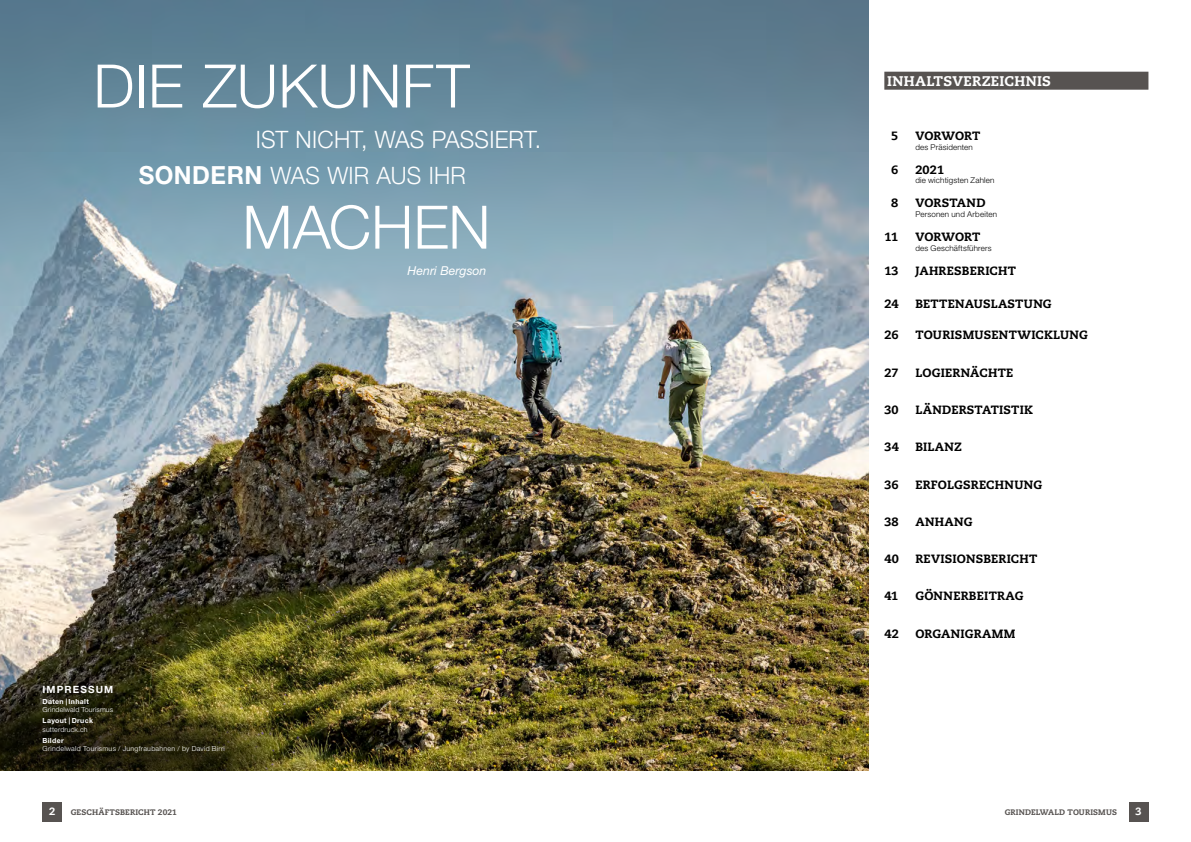
<style>
.page{position:relative;width:1191px;height:842px;background:#fff}
.page>*{position:absolute;margin:0;border:0;box-sizing:border-box;transform-origin:0 0}
.t1{font:300 60px "Helvetica Neue LT Std";letter-spacing:.005em;color:#fff}
.t2{font:300 24px/36.4px "Helvetica Neue LT Std";letter-spacing:.01em;color:#fff;scale:.96 1}
.t3{font:800 14px "Caecilia LT Std";letter-spacing:.02em;color:#fff}
.t4{font:italic 12.3px "Helvetica Neue LT Std";color:#fff}
.t5{font:800 12px "Caecilia LT Std";letter-spacing:.02em;color:#000}
.t6{font:800 10.5px "Caecilia LT Std";color:#fff}
.t7{font:700 10px "Helvetica Neue LT Std";letter-spacing:.115em;color:#fff}
.t8{font:300 8px "Helvetica Neue LT Std";letter-spacing:.02em;color:#000}
.t9{font:800 8px "Caecilia LT Std";letter-spacing:.015em;color:#575351}
.t10{font:300 7px "Helvetica Neue LT Std";letter-spacing:.035em;color:#fff}
.t11{font:700 7px "Helvetica Neue LT Std";letter-spacing:.045em;color:#fff}
.s1{font-weight:700;font-size:25px}
</style>
<div class="page">
<div style="left:1128px;top:802px;width:20px;height:20px;background:#575351"></div>
<img style="left:0;top:0;width:868px;height:771px">
<svg style="left:0;top:702px;width:239px;height:12px"></svg>
<svg style="left:0;top:714px;width:286px;height:57px;background:#373312"></svg>
<div style="left:43px;top:802px;width:19px;height:20px;background:#575351"></div>
<div style="left:884px;top:72px;width:264px;height:18px;background:#575351"></div>
<div style="left:44px;top:687px;width:193px;height:78px;background:#000;opacity:.75"></div>
<h1 class="t1" style="left:93px;top:49px;width:378px">DIE ZUKUNFT</h1>
<h2 class="t2" style="left:139px;top:121px;width:420px;text-indent:117px">IST NICHT, WAS PASSIERT.<br><span class="s1">SONDERN</span> WAS WIR AUS IHR</h2>
<h1 class="t1" style="left:242px;top:191px;width:250px">MACHEN</h1>
<p class="t7" style="left:43px;top:683px;width:72px">IMPRESSUM</p>
<p class="t11" style="left:43px;top:697px;width:48px">Daten | Inhalt</p>
<p class="t10" style="left:43px;top:705px;width:72px">Grindelwald Tourismus</p>
<p class="t11" style="left:43px;top:717px;width:52px">Layout | Druck</p>
<p class="t10" style="left:43px;top:725px;width:46px">sutterdruck.ch</p>
<p class="t11" style="left:43px;top:736px;width:23px">Bilder</p>
<p class="t10" style="left:43px;top:745px;width:184px">Grindelwald Tourismus / Jungfraubahnen / by David Birri</p>
<p class="t4" style="left:407px;top:263px;width:80px">Henri Bergson</p>
<p class="t3" style="left:887px;top:72px;width:165px">INHALTSVERZEICHNIS</p>
<p class="t5" style="left:891px;top:128px;width:9px">5</p>
<p class="t5" style="left:915px;top:128px;width:67px">VORWORT</p>
<p class="t8" style="left:915px;top:142px;width:59px">des Präsidenten</p>
<p class="t5" style="left:891px;top:162px;width:9px">6</p>
<p class="t5" style="left:915px;top:162px;width:30px">2021</p>
<p class="t8" style="left:915px;top:176px;width:81px">die wichtigsten Zahlen</p>
<p class="t5" style="left:891px;top:196px;width:9px">8</p>
<p class="t5" style="left:915px;top:196px;width:72px">VORSTAND</p>
<p class="t8" style="left:915px;top:209px;width:83px">Personen und Arbeiten</p>
<p class="t5" style="left:884px;top:229px;width:15px">11</p>
<p class="t5" style="left:915px;top:229px;width:67px">VORWORT</p>
<p class="t8" style="left:915px;top:243px;width:78px">des Geschäftsführers</p>
<p class="t5" style="left:884px;top:263px;width:16px">13</p>
<p class="t5" style="left:915px;top:263px;width:102px">JAHRESBERICHT</p>
<p class="t5" style="left:884px;top:296px;width:16px">24</p>
<p class="t5" style="left:915px;top:296px;width:138px">BETTENAUSLASTUNG</p>
<p class="t5" style="left:884px;top:328px;width:16px">26</p>
<p class="t5" style="left:915px;top:328px;width:174px">TOURISMUSENTWICKLUNG</p>
<p class="t5" style="left:884px;top:365px;width:16px">27</p>
<p class="t5" style="left:915px;top:365px;width:100px">LOGIERNÄCHTE</p>
<p class="t5" style="left:884px;top:402px;width:16px">30</p>
<p class="t5" style="left:915px;top:402px;width:119px">LÄNDERSTATISTIK</p>
<p class="t5" style="left:884px;top:440px;width:16px">34</p>
<p class="t5" style="left:915px;top:440px;width:48px">BILANZ</p>
<p class="t5" style="left:884px;top:477px;width:16px">36</p>
<p class="t5" style="left:915px;top:477px;width:128px">ERFOLGSRECHNUNG</p>
<p class="t5" style="left:884px;top:514px;width:16px">38</p>
<p class="t5" style="left:915px;top:514px;width:59px">ANHANG</p>
<p class="t5" style="left:884px;top:551px;width:16px">40</p>
<p class="t5" style="left:915px;top:551px;width:123px">REVISIONSBERICHT</p>
<p class="t5" style="left:884px;top:589px;width:15px">41</p>
<p class="t5" style="left:915px;top:589px;width:110px">GÖNNERBEITRAG</p>
<p class="t5" style="left:884px;top:626px;width:16px">42</p>
<p class="t5" style="left:915px;top:626px;width:101px">ORGANIGRAMM</p>
<p class="t6" style="left:49px;top:805px;width:8px">2</p>
<p class="t9" style="left:71px;top:807px;width:108px">GESCHÄFTSBERICHT 2021</p>
<p class="t9" style="left:1004px;top:807px;width:114px">GRINDELWALD TOURISMUS</p>
<p class="t6" style="left:1135px;top:805px;width:8px">3</p>
</div>
